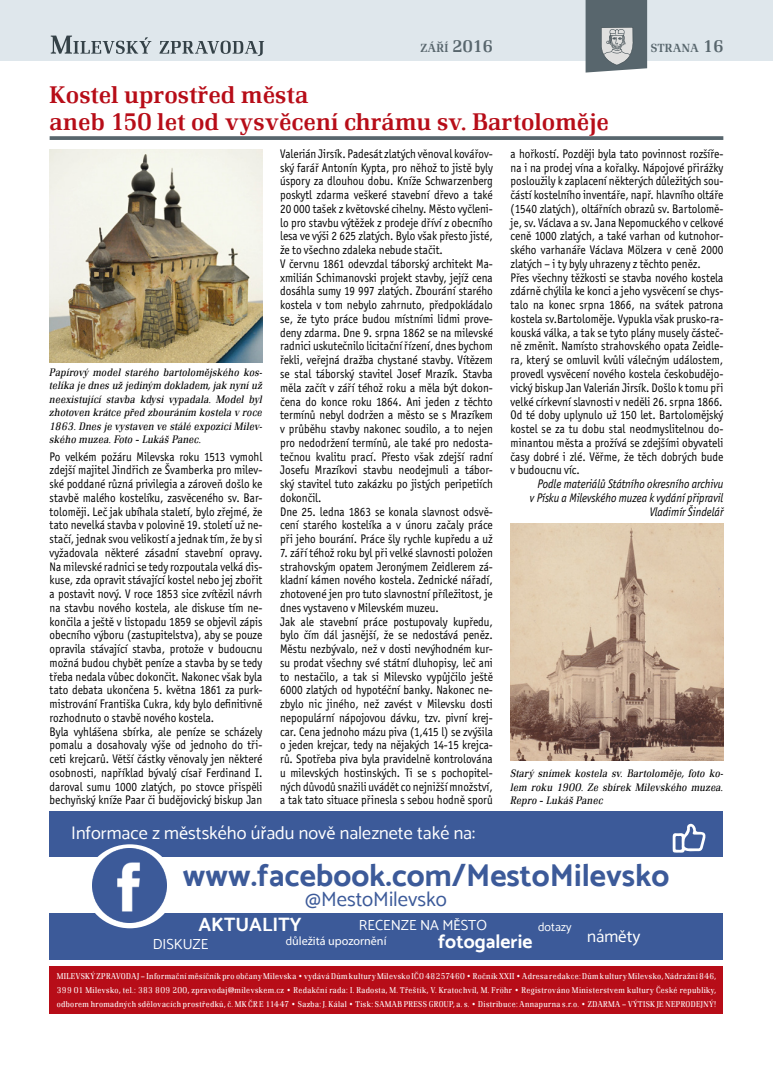
<style>
.page{position:relative;width:773px;height:1081px;background:#fff}
.page>*{position:absolute;margin:0;border:0;box-sizing:border-box;transform-origin:0 0}
.t1{font:700 31.5px "Catamaran";color:#3c5a99}
.t2{font:500 25px/27.5px "Renault TOT";color:#b70d18}
.t3{font:20.62px "Catamaran";color:#3c5a99}
.t4{font:700 19.38px "Catamaran";color:#fff}
.t5{font:18.12px "Catamaran";color:#fff}
.t6{font:17px "Catamaran";color:#fff}
.t7{font:14.5px "Catamaran";color:#fff}
.t8{font:12.5px/13.8px "Officina Sans Itc TOT";color:#000;scale:.9 1}
.t9{font:italic 12.5px/13.8px "Officina Sans Itc TOT";color:#000;text-align:right;scale:.9 1}
.t10{font:500 12.25px "Renault TOT";letter-spacing:.015em;color:#58666d}
.t11{font:12.12px "Myriad Pro";color:#fff}
.t12{font:12.12px "Catamaran";color:#fff}
.t13{font:italic 300 11.25px/13.5px "Renault TOT";letter-spacing:.02em;color:#000;text-align:justify;scale:.9 1}
.t14{font:300 8.75px/13.8px "Renault TOT";letter-spacing:.045em;color:#fff;text-align:justify;scale:.9 1}
.s1{font-size:17.5px}
.s2{font-family:"Myriad Pro"}
.s3{font-family:"Catamaran"}
</style>
<div class="page">
<div style="left:0;top:1px;width:772px;height:60px;background:#dfe7ec"></div>
<svg style="left:585px;top:0;width:62px;height:73px"></svg>
<svg style="left:159px;top:41px;width:105px;height:15px"></svg>
<svg style="left:51px;top:36px;width:100px;height:18px"></svg>
<div style="left:50px;top:966px;width:673px;height:47px;background:#b70d18"></div>
<svg style="left:50px;top:136px;width:673px;height:4px;background:#616f75"></svg>
<img style="left:50px;top:149px;width:212px;height:213px">
<img style="left:510px;top:524px;width:213px;height:236px">
<div style="left:50px;top:811px;width:673px;height:148px;background:#3c5a99"></div>
<div style="left:50px;top:857px;width:673px;height:56px;background:#fff"></div>
<div style="left:85px;top:844px;width:90px;height:84px;background:#fff;border-radius:50%"></div>
<img style="left:93px;top:849px;width:74px;height:74px">
<svg style="left:672px;top:823px;width:34px;height:30px"></svg>
<p class="t10" style="left:420px;top:41px;width:74px">ZÁŘÍ <span class="s1">2016</span></p>
<p class="t10" style="left:650px;top:41px;width:74px">STRANA <span class="s1">16</span></p>
<h2 class="t2" style="left:50px;top:81px;width:560px">Kostel uprostřed města<br>aneb 150 let od vysvěcení chrámu sv. Bartoloměje</h2>
<p class="t13" style="left:50px;top:365px;width:238px">Papírový model starého bartolomějského kos&shy;telíka je dnes už jediným dokladem, jak nyní už neexistující stavba kdysi vypadala. Model byl zhotoven krátce před zbouráním kostela v roce 1863. Dnes je vystaven ve stálé expozici Milev&shy;ského muzea. Foto – Lukáš Panec.</p>
<p class="t8" style="left:50px;top:449px;width:238px">Po velkém požáru Milevska roku 1513 vymohl zdejší majitel Jindřich ze Švamberka pro milev&shy;ské poddané různá privilegia a zároveň došlo ke stavbě malého kostelíku, zasvěceného sv. Bar&shy;toloměji. Leč jak ubíhala staletí, bylo zřejmé, že tato nevelká stavba v polovině 19. století už ne&shy;stačí, jednak svou velikostí a jednak tím, že by si vyžadovala některé zásadní stavební opravy.<br>Na milevské radnici se tedy rozpoutala velká dis&shy;kuse, zda opravit stávající kostel nebo jej zbořit a postavit nový. V roce 1853 sice zvítězil návrh na stavbu nového kostela, ale diskuse tím ne&shy;končila a ještě v listopadu 1859 se objevil zápis obecního výboru (zastupitelstva), aby se pouze opravila stávající stavba, protože v budoucnu možná budou chybět peníze a stavba by se tedy třeba nedala vůbec dokončit. Nakonec však byla tato debata ukončena 5. května 1861 za purk&shy;mistrování Františka Cukra, kdy bylo definitivně rozhodnuto o stavbě nového kostela.<br>Byla vyhlášena sbírka, ale peníze se scházely pomalu a dosahovaly výše od jednoho do tři&shy;ceti krejcarů. Větší částky věnovaly jen některé osobnosti, například bývalý císař Ferdinand I. daroval sumu 1000 zlatých, po stovce přispěli bechyňský kníže Paar či budějovický biskup Jan</p>
<p class="t8" style="left:280px;top:147px;width:238px">Valerián Jirsík. Padesát zlatých věnoval kovářov&shy;ský farář Antonín Kypta, pro něhož to jistě byly úspory za dlouhou dobu. Kníže Schwarzenberg poskytl zdarma veškeré stavební dřevo a také 20 000 tašek z květovské cihelny. Město vyčleni&shy;lo pro stavbu výtěžek z prodeje dříví z obecního lesa ve výši 2 625 zlatých. Bylo však přesto jisté, že to všechno zdaleka nebude stačit.<br>V červnu 1861 odevzdal táborský architekt Ma&shy;xmilián Schimanovski projekt stavby, jejíž cena dosáhla sumy 19 997 zlatých. Zbourání starého kostela v tom nebylo zahrnuto, předpokládalo se, že tyto práce budou místními lidmi prove&shy;deny zdarma. Dne 9. srpna 1862 se na milevské radnici uskutečnilo licitační řízení, dnes bychom řekli, veřejná dražba chystané stavby. Vítězem se stal táborský stavitel Josef Mrazík. Stavba měla začít v září téhož roku a měla být dokon&shy;čena do konce roku 1864. Ani jeden z těchto termínů nebyl dodržen a město se s Mrazíkem v průběhu stavby nakonec soudilo, a to nejen pro nedodržení termínů, ale také pro nedosta&shy;tečnou kvalitu prací. Přesto však zdejší radní Josefu Mrazíkovi stavbu neodejmuli a tábor&shy;ský stavitel tuto zakázku po jistých peripetiích dokončil.<br>Dne 25. ledna 1863 se konala slavnost odsvě&shy;cení starého kostelíka a v únoru začaly práce při jeho bourání. Práce šly rychle kupředu a už</p>
<p class="t8" style="left:280px;top:546px;width:238px">7. září téhož roku byl při velké slavnosti položen strahovským opatem Jeronýmem Zeidlerem zá&shy;kladní kámen nového kostela. Zednické nářadí, zhotovené jen pro tuto slavnostní příležitost, je dnes vystaveno v Milevském muzeu.<br>Jak ale stavební práce postupovaly kupředu, bylo čím dál jasnější, že se nedostává peněz.<br>Městu nezbývalo, než v dosti nevýhodném kur&shy;su prodat všechny své státní dluhopisy, leč ani to nestačilo, a tak si Milevsko vypůjčilo ještě 6000 zlatých od hypotéční banky. Nakonec ne&shy;zbylo nic jiného, než zavést v Milevsku dosti nepopulární nápojovou dávku, tzv. pivní krej&shy;car. Cena jednoho mázu piva (1,415 l) se zvýšila o jeden krejcar, tedy na nějakých 14-15 krejca&shy;rů. Spotřeba piva byla pravidelně kontrolována u milevských hostinských. Ti se s pochopitel&shy;ných důvodů snažili uvádět co nejnižší množství, a tak tato situace přinesla s sebou hodně sporů</p>
<h3 class="t5" style="left:71px;top:822px;width:405px">Informace z m<span class="s2">ě</span>stského ú<span class="s2">ř</span>adu nov<span class="s2">ě</span> naleznete také na:</h3>
<p class="t8" style="left:510px;top:147px;width:238px">a hořkostí. Později byla tato povinnost rozšíře&shy;na i na prodej vína a kořalky. Nápojové přirážky posloužily k zaplacení některých důležitých sou&shy;částí kostelního inventáře, např. hlavního oltáře (1540 zlatých), oltářních obrazů sv. Bartolomě&shy;je, sv. Václava a sv. Jana Nepomuckého v celkové ceně 1000 zlatých, a také varhan od kutnohor&shy;ského varhanáře Václava Mölzera v ceně 2000 zlatých – i ty byly uhrazeny z těchto peněz.<br>Přes všechny těžkosti se stavba nového kostela zdárně chýlila ke konci a jeho vysvěcení se chys&shy;talo na konec srpna 1866, na svátek patrona kostela sv.Bartoloměje. Vypukla však prusko-ra&shy;kouská válka, a tak se tyto plány musely částeč&shy;ně změnit. Namísto strahovského opata Zeidle&shy;ra, který se omluvil kvůli válečným událostem, provedl vysvěcení nového kostela českobudějo&shy;vický biskup Jan Valerián Jirsík. Došlo k tomu při velké církevní slavnosti v neděli 26. srpna 1866.<br>Od té doby uplynulo už 150 let. Bartolomějský kostel se za tu dobu stal neodmyslitelnou do&shy;minantou města a prožívá se zdejšími obyvateli časy dobré i zlé. Věřme, že těch dobrých bude v budoucnu víc.</p>
<p class="t9" style="left:530px;top:477px;width:216px">Podle materiálů Státního okresního archivu<br>v Písku a Milevského muzea k vydání připravil<br>Vladimír Šindelář</p>
<p class="t13" style="left:510px;top:767px;width:238px">Starý snímek kostela sv. Bartoloměje, foto ko&shy;lem roku 1900. Ze sbírek Milevského muzea.<br>Repro – Lukáš Panec</p>
<h1 class="t1" style="left:183px;top:857px;width:488px">www.facebook.com/MestoMilevsko</h1>
<h3 class="t3" style="left:305px;top:886px;width:143px">@MestoMilevsko</h3>
<h3 class="t4" style="left:198px;top:913px;width:105px">AKTUALITY</h3>
<p class="t11" style="left:285px;top:934px;width:102px"><span class="s3">d</span>ůležitá upozornění</p>
<h3 class="t4" style="left:438px;top:930px;width:96px">fotogalerie</h3>
<p class="t7" style="left:359px;top:916px;width:130px">RECENZE NA M<span class="s2">Ě</span>STO</p>
<p class="t12" style="left:538px;top:919px;width:35px">dotazy</p>
<p class="t7" style="left:153px;top:936px;width:57px">DISKUZE</p>
<h3 class="t6" style="left:587px;top:926px;width:55px">nám<span class="s2">ěty</span></h3>
<p class="t14" style="left:57px;top:969px;width:734px">MILEVSKÝ ZPRAVODAJ – Informační měsíčník pro občany Milevska • vydává Dům kultury Milevsko IČO 48257460 • Ročník XXII • Adresa redakce: Dům kultury Milevsko, Nádražní 846, 399 01 Milevsko, tel.: 383 809 200, zpravodaj@milevskem.cz • Redakční rada: I. Radosta, M. Třeštík, V. Kratochvíl, M. Fröhr • Registrováno Ministerstvem kultury České republiky, odborem hromadných sdělovacích prostředků, č. MK ČR E 11447 • Sazba: J. Kálal • Tisk: SAMAB PRESS GROUP, a. s. • Distribuce: Annapurna s.r.o. • ZDARMA – VÝTISK JE NEPRODEJNÝ!</p>
</div>
